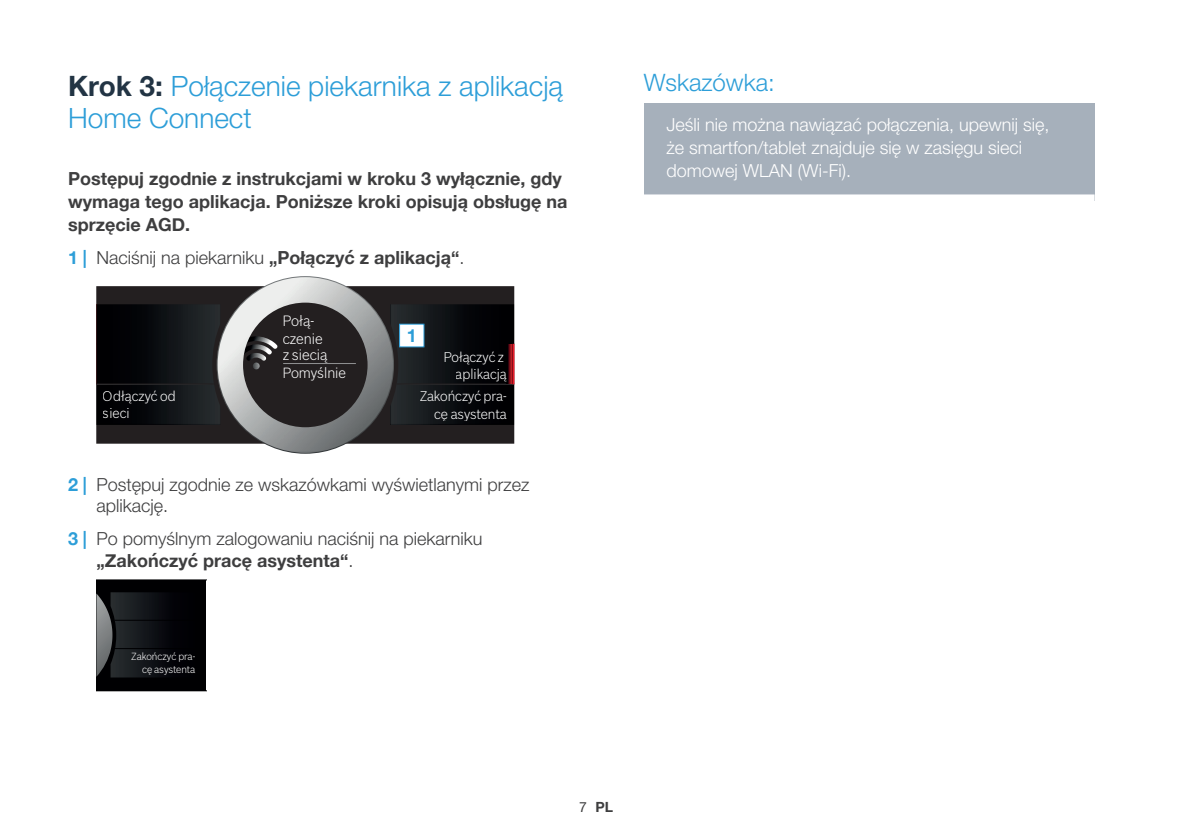
<style>
.page{position:relative;width:1191px;height:840px;background:#fff}
.page>*{position:absolute;margin:0;border:0;box-sizing:border-box;transform-origin:0 0}
.t1{font:300 28px/32px "Helvetica Neue";color:#2d9ed8}
.t2{font:300 24px "Helvetica Neue";color:#2d9ed8}
.t3{font:300 18px/21.6px "Helvetica Neue";color:#3e3e3f}
.t4{font:700 18px/23px "Helvetica Neue";color:#3e3e3f}
.t5{font:300 18px/23px "Helvetica Neue";color:#fff}
.t6{font:700 18px "Helvetica Neue";color:#2c9dd7}
.t7{font:300 14.6px/18px "Bosch Sans LF Global";color:#fff}
.t8{font:300 14.4px "Bosch Sans LF Global";color:#fff}
.t9{font:700 14px "Helvetica Neue";color:#3e3e3f}
.t10{font:300 13.8px/17.2px "Bosch Sans LF Global";color:#fff;text-align:right}
.t11{font:300 10px/12.4px "Bosch Sans LF Global";color:#fff;text-align:right}
.s1{font-weight:700;color:#223444}
.s2{font-weight:700;color:#2d9ed8}
.s3{font-weight:700}
.s4{font-weight:400}
</style>
<div class="page">
<div style="left:97px;top:287px;width:416px;height:155px;background:#231f20"></div>
<div style="left:96px;top:286px;width:418px;height:157px;border:2px solid #231f20"></div>
<img style="left:394px;top:304px;width:120px;height:120px">
<img style="left:97px;top:304px;width:120px;height:120px">
<img style="left:396px;top:384px;width:118px;height:1px">
<hr style="left:397px;top:383px;width:117px;height:1px;background:#231f20">
<img style="left:217px;top:276px;width:177px;height:177px">
<img style="left:96px;top:384px;width:118px;height:1px">
<hr style="left:97px;top:383px;width:117px;height:1px;background:#231f20">
<hr style="left:512px;top:344px;width:2px;height:39px;background:#ec1b29">
<img style="left:506px;top:344px;width:5px;height:40px">
<img style="left:218px;top:277px;width:175px;height:175px">
<div style="left:399px;top:324px;width:25px;height:23px;background:#fff"></div>
<hr style="left:283px;top:363px;width:72px;height:1px;background:#909293">
<svg style="left:96px;top:579px;width:110px;height:111px;background:#131417"></svg>
<div style="left:643px;top:103px;width:451px;height:97px;background:#a6b0bb"></div>
<div style="left:643px;top:194px;width:451px;height:10px;background:#fff"></div>
<h1 class="t1" style="left:68px;top:68px;width:496px"><span class="s1">Krok 3:</span> Połączenie piekarnika z aplikacją<br>Home Connect</h1>
<p class="t4" style="left:68px;top:168px;width:501px">Postępuj zgodnie z instrukcjami w kroku 3 wyłącznie, gdy wymaga tego aplikacja. Poniższe kroki opisują obsługę na sprzęcie AGD.</p>
<p class="t3" style="left:68px;top:245px;width:398px"><span class="s2">1 |</span> Naciśnij na piekarniku <span class="s3">„Połączyć z aplikacją“</span>.</p>
<p class="t10" style="left:103px;top:388px;width:74px;text-align:left">Odłączyć od sieci</p>
<p class="t7" style="left:283px;top:311px;width:42px">Połą&shy;czenie</p>
<p class="t7" style="left:283px;top:345px;width:46px">z siecią</p>
<p class="t8" style="left:283px;top:365px;width:65px">Pomyślnie</p>
<p class="t6" style="left:407px;top:321px;width:12px">1</p>
<p class="t10" style="left:443px;top:348px;width:65px">Połączyć z aplikacją</p>
<p class="t10" style="left:419px;top:388px;width:89px">Zakończyć pra&shy;cę asystenta</p>
<p class="t3" style="left:96px;top:472px;width:435px;text-indent:-28px"><span class="s2">2 |</span> Postępuj zgodnie ze wskazówkami wyświetlanymi przez aplikację.</p>
<p class="t3" style="left:96px;top:526px;width:388px;text-indent:-28px"><span class="s2">3 |</span> Po pomyślnym zalogowaniu naciśnij na piekarniku <span class="s3">„Zakończyć pracę asystenta“</span>.</p>
<p class="t11" style="left:131px;top:650px;width:66px">Zakończyć pra&shy;cę asystenta</p>
<h2 class="t2" style="left:643px;top:63px;width:133px">Wskazówka:</h2>
<p class="t5" style="left:666px;top:112px;width:385px">Jeśli nie można nawiązać połączenia, upewnij się, że smartfon/tablet znajduje się w zasięgu sieci domowej WLAN (Wi-Fi).</p>
<p class="t9" style="left:579px;top:795px;width:35px"><span class="s4">7</span> PL</p>
</div>
